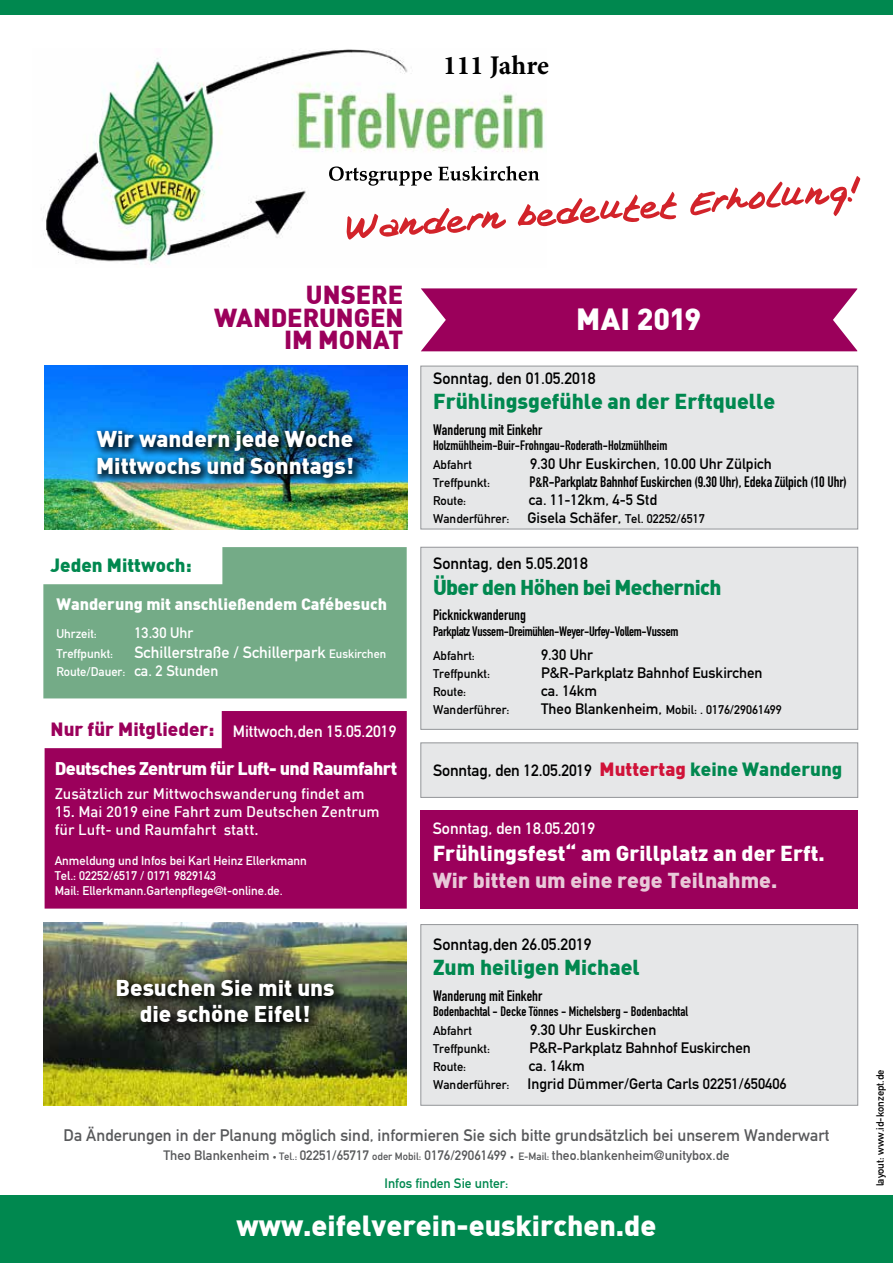
<style>
.page{position:relative;width:893px;height:1263px;background:#fff}
.page>*{position:absolute;margin:0;border:0;box-sizing:border-box;transform-origin:0 0}
.t1{font:900 30px "DIN";color:#fff}
.t2{font:900 28.5px "DIN";color:#fff}
.t3{font:700 27px "Minion Pro";color:#000}
.t4{font:900 25.5px/22.5px "DIN";letter-spacing:-.005em;color:#9b005b;text-align:right}
.t5{font:900 22.35px/26.8px "DIN";color:#fff}
.t6{font:900 21.15px "DIN";color:#00884f}
.t7{font:900 21.15px "DIN";color:#fff}
.t8{font:900 21.15px "DIN";color:#e8c9d8}
.t9{font:900 21px "DIN";letter-spacing:-.03em;color:#00884f}
.t10{font:900 18.75px "DIN";color:#9b005b}
.t11{font:900 18.75px "DIN";color:#00884f}
.t12{font:900 18px "DIN";letter-spacing:-.03em;color:#fff}
.t13{font:16.5px "DIN Mittelschrift";color:#58595b}
.t14{font:16.2px "DIN Mittelschrift";color:#000}
.t15{font:16.2px "DIN Mittelschrift";color:#fff}
.t16{font:900 16.2px "DIN";color:#fff}
.t17{font:15px/18px "DIN Mittelschrift";color:#000}
.t18{font:500 15px/18px "DIN";color:#fff}
.t19{font:15px "DIN Engschrift Alternate";letter-spacing:-.005em;color:#000}
.t20{font:15px "DIN Engschrift";color:#000}
.t21{font:15px "DIN Mittelschrift";color:#fff}
.t22{font:13.5px "DIN Engschrift Alternate";color:#000}
.t23{font:13.5px "DIN Mittelschrift";color:#58595b}
.t24{font:13.5px "DIN Engschrift";letter-spacing:-.02em;color:#000}
.t25{font:13.5px "DIN Mittelschrift";color:#00884f}
.t26{font:12.45px "DIN Mittelschrift";color:#000}
.t27{font:12.45px/15px "DIN Mittelschrift";color:#fff}
.t28{font:10.5px "DIN Mittelschrift";color:#000}
.s1{font-size:12px}
.s2{font-size:15px}
.s3{font-family:"DIN";font-weight:900;font-size:18.75px;color:#d01339}
.s4{font-family:"DIN";font-weight:900;font-size:18.75px;color:#00884f}
.s5{font-size:12.45px}
.s6{font-family:"Trade Gothic";font-size:7.5px}
.s7{font-size:10.5px}
</style>
<div class="page">
<svg style="left:421px;top:288px;width:436px;height:63px"></svg>
<div style="left:0;top:1195px;width:893px;height:68px;background:#00884f"></div>
<div style="left:0;top:0;width:893px;height:14px;background:#00884f"></div>
<img style="left:43px;top:49px;width:502px;height:216px">
<div style="left:420px;top:366px;width:438px;height:163px;background:#e6e7e8;border:1px solid #939598"></div>
<div style="left:420px;top:924px;width:438px;height:182px;background:#e6e7e8;border:1px solid #939598"></div>
<img style="left:44px;top:366px;width:363px;height:163px">
<div style="left:92px;top:426px;width:272px;height:63px;background:#000;opacity:.75"></div>
<img style="left:43px;top:923px;width:364px;height:183px">
<svg style="left:106px;top:969px;width:244px;height:70px"></svg>
<div style="left:420px;top:547px;width:438px;height:183px;background:#e6e7e8;border:1px solid #939598"></div>
<div style="left:420px;top:810px;width:438px;height:98px;background:#9b005b"></div>
<svg style="left:329px;top:166px;width:531px;height:74px"></svg>
<div style="left:420px;top:742px;width:438px;height:56px;background:#e6e7e8;border:1px solid #939598"></div>
<svg style="left:43px;top:547px;width:364px;height:151px;fill:#74ab87"></svg>
<svg style="left:45px;top:711px;width:362px;height:197px;fill:#9b005b"></svg>
<h3 class="t3" style="left:443px;top:46px;width:107px">111 Jahre</h3>
<h3 class="t4" style="left:214px;top:282px;width:191px">Unsere<br>Wanderungen im Monat</h3>
<h3 class="t5" style="left:96px;top:425px;width:259px">Wir wandern jede Woche<br>Mittwochs und Sonntags!</h3>
<p class="t11" style="left:51px;top:553px;width:143px">Jeden Mittwoch:</p>
<p class="t16" style="left:56px;top:593px;width:332px">Wanderung mit anschließendem Cafébesuch</p>
<p class="t27" style="left:56px;top:626px;width:42px">Uhrzeit:</p>
<p class="t21" style="left:134px;top:624px;width:61px">13.30 Uhr</p>
<p class="t27" style="left:56px;top:646px;width:58px">Treffpunkt:</p>
<p class="t15" style="left:134px;top:642px;width:253px">Schillerstraße / Schillerpark <span class="s1">Euskirchen</span></p>
<p class="t27" style="left:56px;top:664px;width:164px">Route/Dauer: <span class="s2">ca. 2 Stunden</span></p>
<p class="t10" style="left:51px;top:716px;width:165px">Nur für Mitglieder:</p>
<p class="t15" style="left:233px;top:722px;width:165px">Mittwoch,den 15.05.2019</p>
<h1 class="t1" style="left:576px;top:299px;width:127px">MAI 2019</h1>
<p class="t14" style="left:433px;top:369px;width:164px">Sonntag, den 01.05.2018</p>
<h3 class="t6" style="left:433px;top:387px;width:344px">Frühlingsgefühle an der Erftquelle</h3>
<p class="t20" style="left:433px;top:421px;width:111px">Wanderung mit Einkehr</p>
<p class="t22" style="left:433px;top:437px;width:236px">Holzmühlheim-Buir-Frohngau-Roderath-Holzmühlheim</p>
<p class="t26" style="left:433px;top:457px;width:40px">Abfahrt</p>
<p class="t17" style="left:530px;top:455px;width:243px">9.30 Uhr Euskirchen, 10.00 Uhr Zülpich</p>
<p class="t26" style="left:433px;top:475px;width:58px">Treffpunkt:</p>
<p class="t19" style="left:529px;top:473px;width:319px">P&amp;R-Parkplatz Bahnhof Euskirchen (9.30 Uhr), Edeka Zülpich (10 Uhr)</p>
<p class="t26" style="left:433px;top:493px;width:35px">Route:</p>
<p class="t17" style="left:529px;top:491px;width:130px">ca. 11-12km, 4-5 Std</p>
<p class="t26" style="left:433px;top:511px;width:273px">Wanderführer: <span class="s2">Gisela Schäfer,</span> Tel. 02252/6517</p>
<p class="t14" style="left:433px;top:554px;width:156px">Sonntag, den 5.05.2018</p>
<h3 class="t9" style="left:433px;top:573px;width:290px">Über den Höhen bei Mechernich</h3>
<p class="t20" style="left:433px;top:606px;width:94px">Picknickwanderung</p>
<p class="t24" style="left:433px;top:624px;width:247px">Parkplatz Vussem-Dreimühlen-Weyer-Urfey-Vollem-Vussem</p>
<p class="t26" style="left:433px;top:649px;width:43px">Abfahrt:</p>
<p class="t17" style="left:541px;top:646px;width:53px">9.30 Uhr</p>
<p class="t26" style="left:433px;top:667px;width:58px">Treffpunkt:</p>
<p class="t17" style="left:541px;top:664px;width:223px">P&amp;R-Parkplatz Bahnhof Euskirchen</p>
<p class="t26" style="left:433px;top:685px;width:35px">Route:</p>
<p class="t17" style="left:541px;top:682px;width:58px">ca. 14km</p>
<p class="t26" style="left:433px;top:702px;width:78px">Wanderführer:</p>
<p class="t26" style="left:541px;top:702px;width:242px"><span class="s2">Theo Blankenheim,</span> Mobil: . 0176/29061499</p>
<p class="t12" style="left:55px;top:756px;width:344px">Deutsches Zentrum für Luft- und Raumfahrt</p>
<p class="t14" style="left:433px;top:760px;width:411px">Sonntag, den 12.05.2019 <span class="s3">Muttertag</span> <span class="s4">keine Wanderung</span></p>
<p class="t18" style="left:55px;top:784px;width:311px">Zusätzlich zur Mittwochswanderung findet am</p>
<p class="t18" style="left:55px;top:802px;width:327px">15. Mai 2019 eine Fahrt zum Deutschen Zentrum für Luft- und Raumfahrt statt.</p>
<p class="t27" style="left:55px;top:853px;width:254px">Anmeldung und Infos bei Karl Heinz Ellerkmann<br>Tel.: 02252/6517 / 0171 9829143<br>Mail: Ellerkmann.Gartenpflege@t-online.de.</p>
<p class="t15" style="left:433px;top:819px;width:164px">Sonntag, den 18.05.2019</p>
<h3 class="t7" style="left:433px;top:840px;width:393px">Frühlingsfest“ am Grillplatz an der Erft.</h3>
<h3 class="t8" style="left:433px;top:867px;width:346px">Wir bitten um eine rege Teilnahme.</h3>
<h3 class="t5" style="left:115px;top:973px;width:221px;text-align:center">Besuchen Sie mit uns die schöne Eifel!</h3>
<p class="t14" style="left:433px;top:934px;width:160px">Sonntag,den 26.05.2019</p>
<h3 class="t6" style="left:433px;top:953px;width:208px">Zum heiligen Michael</h3>
<p class="t20" style="left:433px;top:987px;width:111px">Wanderung mit Einkehr</p>
<p class="t22" style="left:433px;top:1003px;width:256px">Bodenbachtal - Decke Tönnes - Michelsberg - Bodenbachtal</p>
<p class="t26" style="left:433px;top:1023px;width:40px">Abfahrt</p>
<p class="t17" style="left:530px;top:1021px;width:128px">9.30 Uhr Euskirchen</p>
<p class="t26" style="left:433px;top:1041px;width:58px">Treffpunkt:</p>
<p class="t17" style="left:529px;top:1039px;width:223px">P&amp;R-Parkplatz Bahnhof Euskirchen</p>
<p class="t26" style="left:433px;top:1059px;width:35px">Route:</p>
<p class="t17" style="left:433px;top:1057px;width:355px;text-indent:96px">ca. 14km<br><span class="s5">Wanderführer:</span> Ingrid Dümmer/Gerta Carls 02251/650406</p>
<p class="t13" style="left:64px;top:1125px;width:767px">Da Änderungen in der Planung möglich sind, informieren Sie sich bitte grundsätzlich bei unserem Wanderwart</p>
<p class="t23" style="left:164px;top:1148px;width:567px">Theo Blankenheim <span class="s6">•</span> <span class="s7">Tel.:</span> 02251/65717 <span class="s7">oder Mobil:</span> 0176/29061499 <span class="s6">•</span> <span class="s7">E-Mail:</span> theo.blankenheim@unitybox.de</p>
<p class="t25" style="left:384px;top:1175px;width:125px">Infos finden Sie unter:</p>
<h2 class="t2" style="left:237px;top:1207px;width:421px">www.eifelverein-euskirchen.de</h2>
<p class="t28" style="left:874px;top:1186px;width:118px;rotate:-90deg">layout: www.id-konzept.de</p>
</div>
